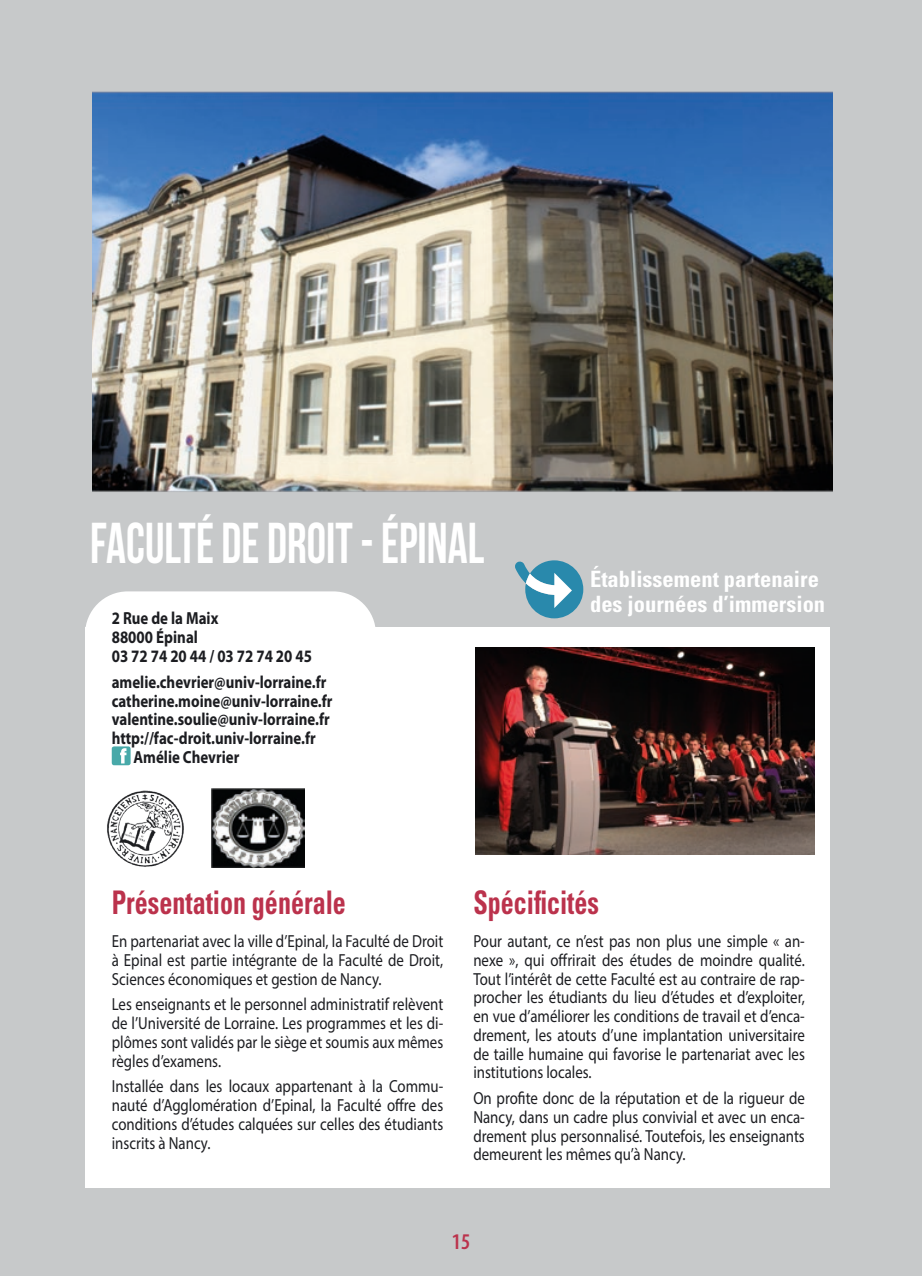
<style>
.page{position:relative;width:922px;height:1276px;background:#fff}
.page>*{position:absolute;margin:0;border:0;box-sizing:border-box;transform-origin:0 0}
.TITRE_grand{font:57.5px "Bebas Neue";color:#fff;scale:.85 1}
.INTER1{font:700 condensed 32.5px "Univers";color:#bb324c;scale:.8 1}
.inter3{font:700 condensed 22.5px/25px "Univers";color:#fff}
.t1{font:600 condensed 22.5px "Myriad Pro";color:#bb324c}
.t2{font:17.5px/18.8px "Myriad Pro";color:#1c1d21;text-align:justify;scale:.85 1}
.normalsans{font:700 17.5px/18.8px "Myriad Pro";color:#1c1d21;scale:.85 1}
</style>
<div class="page">
<div style="left:0;top:0;width:921px;height:1276px;background:#c7c9ca"></div>
<div style="left:85px;top:591px;width:291px;height:214px;background:#fff;border-radius:43px"></div>
<div style="left:85px;top:627px;width:744px;height:561px;background:#fff"></div>
<img style="left:92px;top:91px;width:740px;height:401px">
<img style="left:475px;top:647px;width:339px;height:207px">
<img style="left:107px;top:790px;width:77px;height:77px">
<svg style="left:515px;top:560px;width:68px;height:58px"></svg>
<svg style="left:112px;top:746px;width:19px;height:19px"></svg>
<img style="left:211px;top:789px;width:94px;height:78px">
<p class="TITRE_grand" style="left:90px;top:512px;width:465px">FACULTÉ DE DROIT - éPINAL</p>
<p class="normalsans" style="left:112px;top:608px;width:127px">2 Rue de la Maix<br>88000 Épinal</p>
<p class="normalsans" style="left:112px;top:646px;width:237px">03 72 74 20 44 / 03 72 74 20 45</p>
<p class="normalsans" style="left:112px;top:672px;width:254px">amelie.chevrier@univ-lorraine.fr</p>
<p class="normalsans" style="left:112px;top:690px;width:261px">catherine.moine@univ-lorraine.fr valentine.soulie@univ-lorraine.fr</p>
<p class="normalsans" style="left:112px;top:728px;width:241px">http://fac-droit.univ-lorraine.fr</p>
<p class="normalsans" style="left:134px;top:747px;width:126px">Amélie Chevrier</p>
<p class="inter3" style="left:590px;top:566px;width:236px">Établissement partenaire des journées d’immersion</p>
<p class="INTER1" style="left:112px;top:882px;width:294px">Présentation générale</p>
<p class="t2" style="left:112px;top:931px;width:391px">En partenariat avec la ville d’Epinal, la Faculté de Droit à Epinal est partie intégrante de la Faculté de Droit, Sciences économiques et gestion de Nancy.</p>
<p class="t2" style="left:112px;top:995px;width:391px">Les enseignants et le personnel administratif relèvent de l’Université de Lorraine. Les programmes et les di&shy;plômes sont validés par le siège et soumis aux mêmes règles d’examens.</p>
<p class="t2" style="left:112px;top:1077px;width:391px">Installée dans les locaux appartenant à la Commu&shy;nauté d’Agglomération d’Epinal, la Faculté offre des conditions d’études calquées sur celles des étudiants inscrits à Nancy.</p>
<p class="INTER1" style="left:473px;top:882px;width:159px">Spécificités</p>
<p class="t2" style="left:473px;top:931px;width:391px">Pour autant, ce n’est pas non plus une simple « an&shy;nexe », qui offrirait des études de moindre qualité.<br>Tout l’intérêt de cette Faculté est au contraire de rap&shy;procher les étudiants du lieu d’études et d’exploiter, en vue d’améliorer les conditions de travail et d’enca&shy;drement, les atouts d’une implantation universitaire de taille humaine qui favorise le partenariat avec les institutions locales.</p>
<p class="t2" style="left:473px;top:1088px;width:391px">On profite donc de la réputation et de la rigueur de Nancy, dans un cadre plus convivial et avec un enca&shy;drement plus personnalisé. Toutefois, les enseignants demeurent les mêmes qu’à Nancy.</p>
<p class="t1" style="left:451px;top:1227px;width:20px">15</p>
</div>
